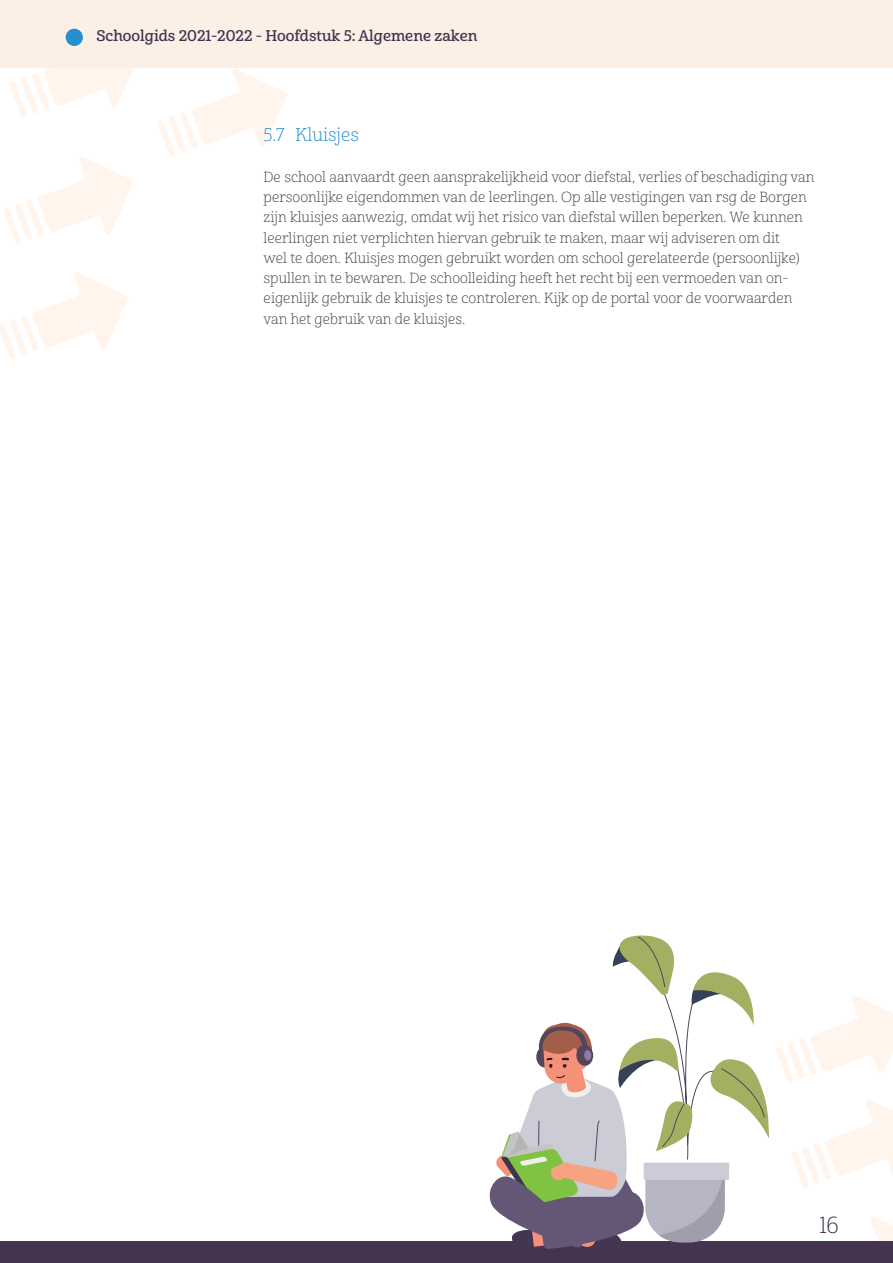
<style>
.page{position:relative;width:893px;height:1263px;background:#fff}
.page>*{position:absolute;margin:0;border:0;box-sizing:border-box;transform-origin:0 0}
.t1{font:22.5px "Cabrito Nor Lig";color:#45334f}
.t2{font:18px "Cabrito Nor Lig";color:#268fcf}
.t3{font:15px "Cabrito Nor Dem";color:#45334f}
.t4{font:14.25px/20.2px "Cabrito Nor Lig";color:#464647}
</style>
<div class="page">
<svg style="left:0;top:272px;width:128px;height:87px"></svg>
<svg style="left:10px;top:68px;width:124px;height:50px"></svg>
<svg style="left:4px;top:157px;width:129px;height:87px"></svg>
<svg style="left:158px;top:69px;width:129px;height:87px"></svg>
<div style="left:0;top:0;width:893px;height:68px;background:#fcf0e6"></div>
<svg style="left:818px;top:1217px;width:75px;height:25px"></svg>
<svg style="left:776px;top:996px;width:117px;height:87px"></svg>
<svg style="left:791px;top:1100px;width:102px;height:87px"></svg>
<div style="left:66px;top:29px;width:17px;height:17px;background:#268fcf;border-radius:50%"></div>
<div style="left:0;top:1242px;width:893px;height:21px;background:#45334f"></div>
<svg style="left:485px;top:935px;width:285px;height:314px"></svg>
<p class="t3" style="left:97px;top:27px;width:382px">Schoolgids 2021-2022 - Hoofdstuk 5: Algemene zaken</p>
<p class="t2" style="left:264px;top:124px;width:97px">5.7 Kluisjes</p>
<p class="t4" style="left:264px;top:167px;width:552px">De school aanvaardt geen aansprakelijkheid voor diefstal, verlies of beschadiging van persoonlijke eigendommen van de leerlingen. Op alle vestigingen van rsg de Borgen zijn kluisjes aanwezig, omdat wij het risico van diefstal willen beperken. We kunnen leerlingen niet verplichten hiervan gebruik te maken, maar wij adviseren om dit<br>wel te doen. Kluisjes mogen gebruikt worden om school gerelateerde (persoonlijke) spullen in te bewaren. De schoolleiding heeft het recht bij een vermoeden van on&shy;eigenlijk gebruik de kluisjes te controleren. Kijk op de portal voor de voorwaarden van het gebruik van de kluisjes.</p>
<h1 class="t1" style="left:819px;top:1211px;width:21px">16</h1>
</div>
